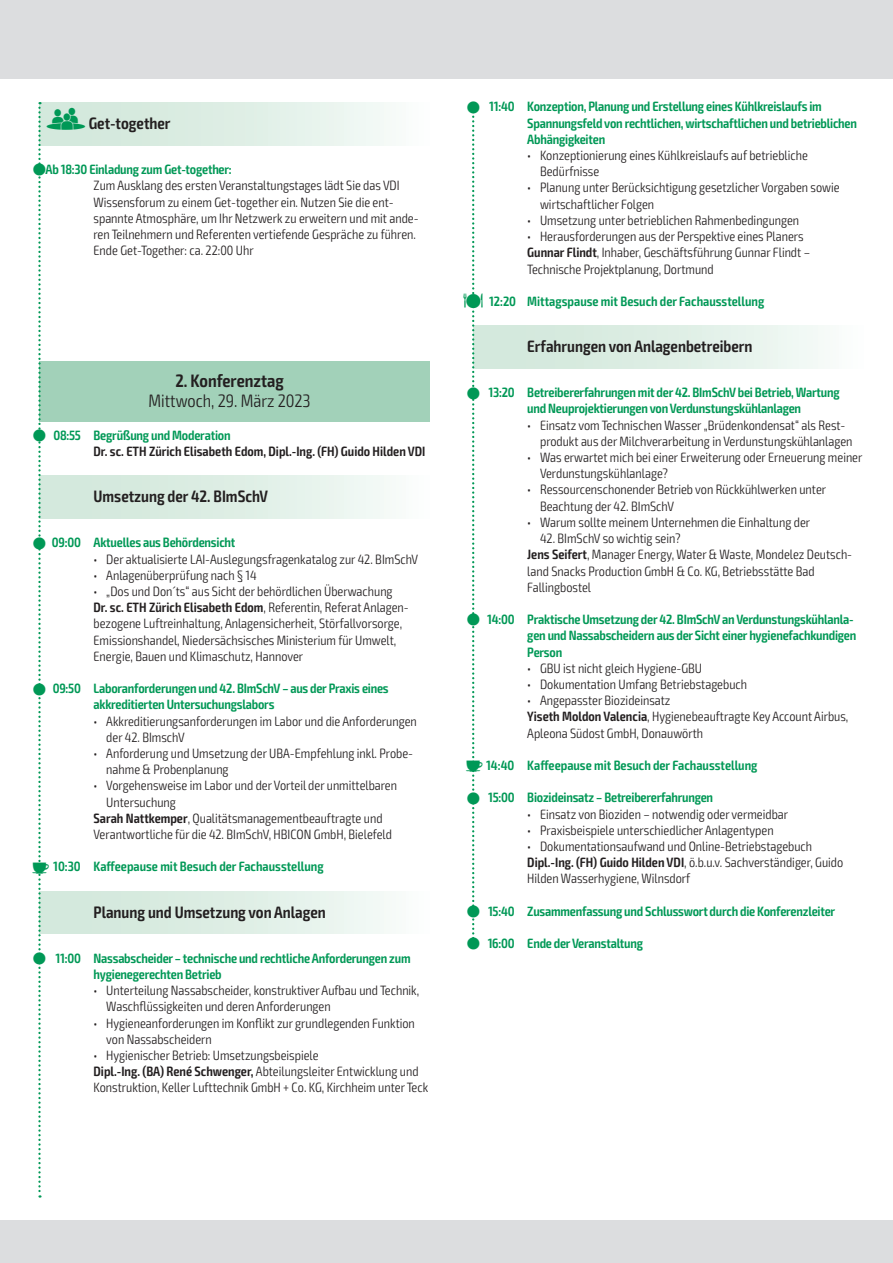
<style>
.page{position:relative;width:893px;height:1263px;background:#fff}
.page>*{position:absolute;margin:0;border:0;box-sizing:border-box;transform-origin:0 0}
.t1{font:300 condensed 18px "Exo 2";color:#231f20}
.t2{font:600 condensed 18px "Exo 2";color:#231f20}
.t3{font:600 condensed 16.5px "Exo 2";color:#231f20}
.t4{font:300 condensed 13.5px/16.2px "Exo 2";color:#231f20}
.t5{font:600 condensed 13.5px/16.2px "Exo 2";letter-spacing:-.015em;color:#009856}
.t6{font:600 condensed 13.5px "Exo 2";color:#231f20}
.s1{font-family:"VDI Iconset S4 A Regular";font-weight:400;font-stretch:normal;font-size:13.5px;color:#009856}
.s2{font-weight:600}
.s3{font-family:"VDI Iconset S4 A Regular";font-weight:400;font-stretch:normal}
</style>
<div class="page">
<div style="left:0;top:0;width:893px;height:79px;background:#dcdddf"></div>
<div style="left:0;top:1220px;width:893px;height:43px;background:#dcdddf"></div>
<div style="left:39px;top:103px;width:390px;height:42px;background:linear-gradient(to right,#cde5d7,#f6fbf8)"></div>
<div style="left:39px;top:361px;width:390px;height:25px;background:#a2d1b9"></div>
<div style="left:39px;top:384px;width:390px;height:38px;background:#a2d1b9"></div>
<div style="left:39px;top:476px;width:390px;height:42px;background:linear-gradient(to right,#cde5d7,#f6fbf8)"></div>
<div style="left:39px;top:891px;width:390px;height:43px;background:linear-gradient(to right,#cde5d7,#f6fbf8)"></div>
<div style="left:473px;top:326px;width:390px;height:42px;background:linear-gradient(to right,#cde5d7,#f6fbf8)"></div>
<svg style="left:38px;top:102px;width:8px;height:1095px"></svg>
<svg style="left:472px;top:102px;width:7px;height:847px"></svg>
<p class="t3" style="left:47px;top:113px;width:125px"><span class="s1">G</span> Get-together</p>
<p class="t5" style="left:45px;top:162px;width:188px">Ab 18:30 Einladung zum Get-together:</p>
<p class="t4" style="left:94px;top:178px;width:327px">Zum Ausklang des ersten Veranstaltungstages lädt Sie das VDI Wissensforum zu einem Get-together ein. Nutzen Sie die ent&shy;spannte Atmosphäre, um Ihr Netzwerk zu erweitern und mit ande&shy;ren Teilnehmern und Referenten vertiefende Gespräche zu führen.<br>Ende Get-Together: ca. 22:00 Uhr</p>
<h1 class="t2" style="left:175px;top:370px;width:110px">2. Konferenztag</h1>
<h1 class="t1" style="left:149px;top:390px;width:164px">Mittwoch, 29. März 2023</h1>
<p class="t5" style="left:53px;top:427px;width:179px">08:55 Begrüßung und Moderation</p>
<p class="t6" style="left:94px;top:443px;width:333px">Dr. sc. ETH Zürich Elisabeth Edom, Dipl.-Ing. (FH) Guido Hilden VDI</p>
<p class="t3" style="left:94px;top:487px;width:176px">Umsetzung der 42. BImSchV</p>
<p class="t5" style="left:52px;top:535px;width:185px">09:00 Aktuelles aus Behördensicht</p>
<p class="t4" style="left:94px;top:551px;width:326px">• Der aktualisierte LAI-Auslegungsfragenkatalog zur 42. BImSchV</p>
<p class="t4" style="left:94px;top:567px;width:165px">• Anlagenüberprüfung nach § 14</p>
<p class="t4" style="left:94px;top:583px;width:317px">• „Dos und Don´ts“ aus Sicht der behördlichen Überwachung <span class="s2">Dr. sc. ETH Zürich Elisabeth Edom</span>, Referentin, Referat Anlagen&shy;bezogene Luftreinhaltung, Anlagensicherheit, Störfallvorsorge, Emissionshandel, Niedersächsisches Ministerium für Umwelt, Energie, Bauen und Klimaschutz, Hannover</p>
<p class="t5" style="left:94px;top:681px;width:297px;text-indent:-41px">09:50 Laboranforderungen und 42. BImSchV – aus der Praxis eines akkreditierten Untersuchungslabors</p>
<p class="t4" style="left:106px;top:713px;width:312px;text-indent:-13px">• Akkreditierungsanforderungen im Labor und die Anforderungen der 42. BImschV</p>
<p class="t4" style="left:106px;top:745px;width:308px;text-indent:-13px">• Anforderung und Umsetzung der UBA-Empfehlung inkl. Probe&shy;nahme &amp; Probenplanung</p>
<p class="t4" style="left:94px;top:778px;width:305px">• Vorgehensweise im Labor und der Vorteil der unmittelbaren</p>
<p class="t4" style="left:106px;top:794px;width:71px">Untersuchung</p>
<p class="t4" style="left:94px;top:810px;width:290px"><span class="s2">Sarah Nattkemper</span>, Qualitätsmanagementbeauftragte und</p>
<p class="t4" style="left:94px;top:826px;width:300px">Verantwortliche für die 42. BImSchV, HBICON GmbH, Bielefeld</p>
<p class="t5" style="left:32px;top:859px;width:293px"><span class="s3">K</span> 10:30 Kaffeepause mit Besuch der Fachausstellung</p>
<p class="t3" style="left:94px;top:902px;width:234px">Planung und Umsetzung von Anlagen</p>
<p class="t5" style="left:94px;top:950px;width:319px;text-indent:-38px">11:00 Nassabscheider – technische und rechtliche Anforderungen zum hygienegerechten Betrieb</p>
<p class="t4" style="left:106px;top:983px;width:314px;text-indent:-13px">• Unterteilung Nassabscheider, konstruktiver Aufbau und Technik,<br>Waschflüssigkeiten und deren Anforderungen</p>
<p class="t4" style="left:106px;top:1015px;width:310px;text-indent:-13px">• Hygieneanforderungen im Konflikt zur grundlegenden Funktion von Nassabscheidern</p>
<p class="t4" style="left:94px;top:1047px;width:336px">• Hygienischer Betrieb: Umsetzungsbeispiele<br><span class="s2">Dipl.-Ing. (BA) René Schwenger,</span> Abteilungsleiter Entwicklung und<br>Konstruktion, Keller Lufttechnik GmbH + Co. KG, Kirchheim unter Teck</p>
<p class="t5" style="left:527px;top:99px;width:331px;text-indent:-38px">11:40 Konzeption, Planung und Erstellung eines Kühlkreislaufs im<br>Spannungsfeld von rechtlichen, wirtschaftlichen und betrieblichen<br>Abhängigkeiten</p>
<p class="t4" style="left:540px;top:148px;width:269px;text-indent:-13px">• Konzeptionierung eines Kühlkreislaufs auf betriebliche<br>Bedürfnisse</p>
<p class="t4" style="left:540px;top:180px;width:301px;text-indent:-13px">• Planung unter Berücksichtigung gesetzlicher Vorgaben sowie wirtschaftlicher Folgen</p>
<p class="t4" style="left:527px;top:212px;width:273px">• Umsetzung unter betrieblichen Rahmenbedingungen</p>
<p class="t4" style="left:527px;top:229px;width:284px">• Herausforderungen aus der Perspektive eines Planers<br><span class="s2">Gunnar Flindt</span>, Inhaber, Geschäftsführung Gunnar Flindt –<br>Technische Projektplanung, Dortmund</p>
<p class="t5" style="left:463px;top:293px;width:302px"><span class="s3">M</span> 12:20 Mittagspause mit Besuch der Fachausstellung</p>
<p class="t3" style="left:527px;top:336px;width:227px">Erfahrungen von Anlagenbetreibern</p>
<p class="t5" style="left:488px;top:385px;width:353px;text-align:center">13:20 Betreibererfahrungen mit der 42. BImSchV bei Betrieb, Wartung und Neuprojektierungen von Verdunstungskühlanlagen</p>
<p class="t4" style="left:540px;top:417px;width:314px;text-indent:-13px">• Einsatz vom Technischen Wasser „Brüdenkondensat“ als Rest&shy;produkt aus der Milchverarbeitung in Verdunstungskühlanlagen</p>
<p class="t4" style="left:540px;top:449px;width:324px;text-indent:-13px">• Was erwartet mich bei einer Erweiterung oder Erneuerung meiner<br>Verdunstungskühlanlage?</p>
<p class="t4" style="left:540px;top:482px;width:288px;text-indent:-13px">• Ressourcenschonender Betrieb von Rückkühlwerken unter<br>Beachtung der 42. BImSchV</p>
<p class="t4" style="left:527px;top:514px;width:284px">• Warum sollte meinem Unternehmen die Einhaltung der</p>
<p class="t4" style="left:527px;top:530px;width:326px;text-indent:13px">42. BImSchV so wichtig sein?<br><span class="s2">Jens Seifert</span>, Manager Energy, Water &amp; Waste, Mondelez Deutsch&shy;land Snacks Production GmbH &amp; Co. KG, Betriebsstätte Bad Fallingbostel</p>
<p class="t5" style="left:527px;top:611px;width:331px;text-indent:-40px">14:00 Praktische Umsetzung der 42. BImSchV an Verdunstungskühlanla&shy;gen und Nassabscheidern aus der Sicht einer hygienefachkundigen<br>Person</p>
<p class="t4" style="left:527px;top:660px;width:176px">• GBU ist nicht gleich Hygiene-GBU</p>
<p class="t4" style="left:527px;top:676px;width:221px">• Dokumentation Umfang Betriebstagebuch</p>
<p class="t4" style="left:527px;top:692px;width:323px">• Angepasster Biozideinsatz<br><span class="s2">Yiseth Moldon Valencia</span>, Hygienebeauftragte Key Account Airbus,<br>Apleona Südost GmbH, Donauwörth</p>
<p class="t5" style="left:466px;top:757px;width:293px"><span class="s3">K</span> 14:40 Kaffeepause mit Besuch der Fachausstellung</p>
<p class="t5" style="left:488px;top:790px;width:226px">15:00 Biozideinsatz – Betreibererfahrungen</p>
<p class="t4" style="left:527px;top:806px;width:262px">• Einsatz von Bioziden – notwendig oder vermeidbar</p>
<p class="t4" style="left:527px;top:822px;width:248px">• Praxisbeispiele unterschiedlicher Anlagentypen</p>
<p class="t4" style="left:527px;top:838px;width:318px">• Dokumentationsaufwand und Online-Betriebstagebuch<br><span class="s2">Dipl.-Ing. (FH) Guido Hilden VDI</span>, ö.b.u.v. Sachverständiger, Guido<br>Hilden Wasserhygiene, Wilnsdorf</p>
<p class="t5" style="left:488px;top:903px;width:349px">15:40 Zusammenfassung und Schlusswort durch die Konferenzleiter</p>
<p class="t5" style="left:488px;top:935px;width:157px">16:00 Ende der Veranstaltung</p>
</div>
